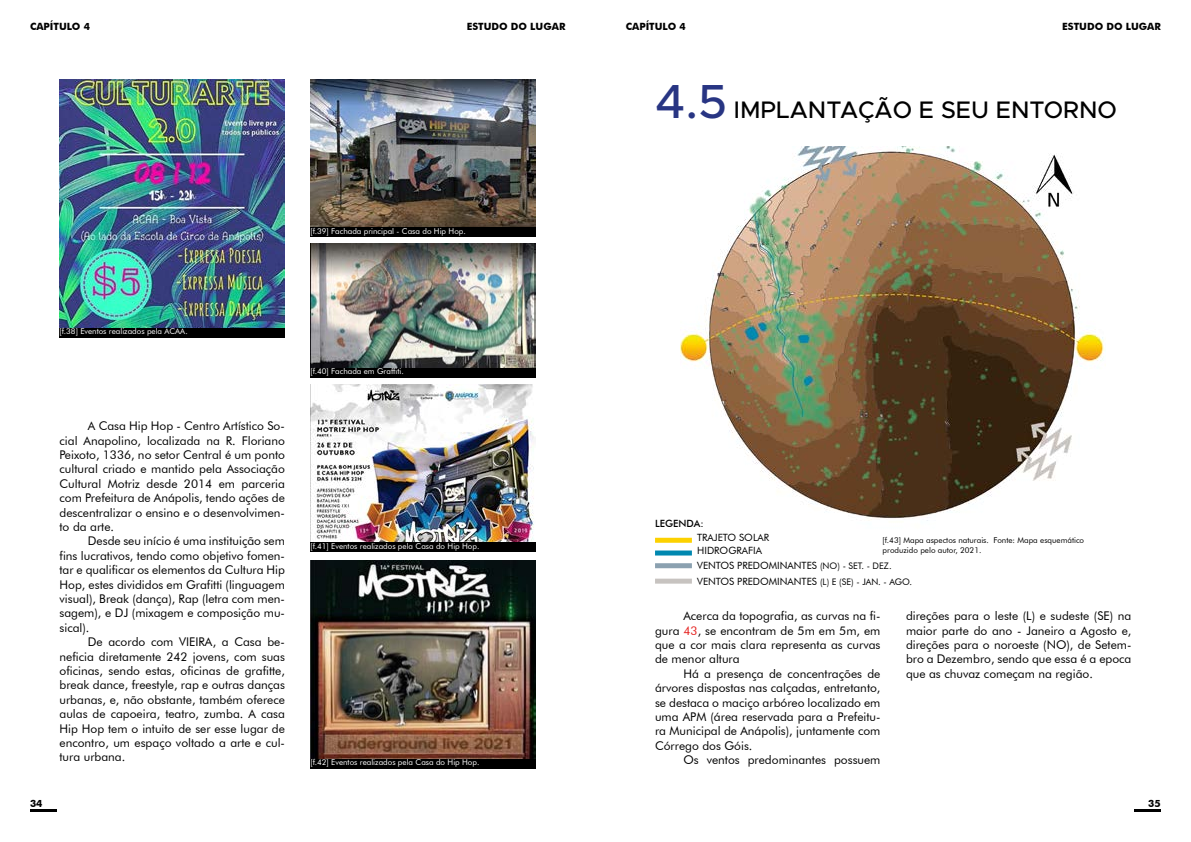
<style>
.page{position:relative;width:1191px;height:842px;background:#fff}
.page>*{position:absolute;margin:0;border:0;box-sizing:border-box;transform-origin:0 0}
.t1{font:500 24px "Metropolis";color:#000}
.t2{font:12px/14.4px "Futura BT";color:#000;text-align:justify}
.t3{font:10px "Futura BT";color:#000}
.t4{font:700 10px "Futura BT";color:#000}
.t5{font:500 10px "Futura BT";color:#000}
.t6{font:8px "Futura BT";color:#fff}
.t7{font:8px/9.6px "Futura BT";color:#000}
.s1{font-size:48px;color:#283583}
.s2{font-size:9px}
.s3{color:#e52321}
</style>
<div class="page">
<hr style="left:30px;top:810px;width:27px;height:2px;background:#000">
<hr style="left:1134px;top:810px;width:27px;height:2px;background:#000">
<img style="left:60px;top:79px;width:225px;height:249px">
<img style="left:310px;top:385px;width:226px;height:158px">
<img style="left:310px;top:560px;width:226px;height:199px">
<div style="left:60px;top:328px;width:225px;height:9px;background:#000"></div>
<img style="left:310px;top:79px;width:226px;height:149px">
<img style="left:310px;top:244px;width:226px;height:124px">
<div style="left:310px;top:543px;width:226px;height:9px;background:#000"></div>
<div style="left:310px;top:759px;width:226px;height:9px;background:#000"></div>
<div style="left:310px;top:228px;width:226px;height:9px;background:#000"></div>
<div style="left:310px;top:368px;width:226px;height:9px;background:#000"></div>
<img style="left:680px;top:146px;width:425px;height:375px">
<div style="left:655px;top:579px;width:37px;height:5px;background:#c7c3c0"></div>
<div style="left:655px;top:563px;width:37px;height:5px;background:#8ba1b0"></div>
<div style="left:655px;top:550px;width:37px;height:5px;background:#0088b0"></div>
<div style="left:655px;top:538px;width:37px;height:5px;background:#fcd100"></div>
<p class="t4" style="left:30px;top:20px;width:61px">CAPÍTULO 4</p>
<p class="t4" style="left:467px;top:20px;width:100px">ESTUDO DO LUGAR</p>
<p class="t4" style="left:626px;top:20px;width:61px">CAPÍTULO 4</p>
<p class="t4" style="left:1062px;top:20px;width:100px">ESTUDO DO LUGAR</p>
<p class="t6" style="left:310px;top:226px;width:157px">[f.39] Fachada principal - Casa do Hip Hop.</p>
<p class="t6" style="left:60px;top:327px;width:130px">[f.38] Eventos realizados pela ACAA.</p>
<p class="t2" style="left:60px;top:419px;width:227px;text-indent:28px">A Casa Hip Hop - Centro Artístico So&shy;cial Anapolino, localizada na R. Floriano Peixoto, 1336, no setor Central é um ponto cultural criado e mantido pela Associação Cultural Motriz desde 2014 em parceria com Prefeitura de Anápolis, tendo ações de descentralizar o ensino e o desenvolvimen&shy;to da arte.</p>
<p class="t2" style="left:60px;top:534px;width:227px;text-indent:28px">Desde seu início é uma instituição sem fins lucrativos, tendo como objetivo fomen&shy;tar e qualificar os elementos da Cultura Hip Hop, estes divididos em Grafitti (linguagem visual), Break (dança), Rap (letra com men&shy;sagem), e DJ (mixagem e composição mu&shy;sical).</p>
<p class="t2" style="left:60px;top:635px;width:227px;text-indent:28px">De acordo com VIEIRA, a Casa be&shy;neficia diretamente 242 jovens, com suas oficinas, sendo estas, oficinas de grafitte, break dance, freestyle, rap e outras danças urbanas, e, não obstante, também oferece aulas de capoeira, teatro, zumba. A casa Hip Hop tem o intuito de ser esse lugar de encontro, um espaço voltado a arte e cul&shy;tura urbana.</p>
<p class="t6" style="left:310px;top:366px;width:95px">[f.40] Fachada em Graffiti.</p>
<p class="t6" style="left:310px;top:541px;width:170px">[f.41] Eventos realizados pela Casa do Hip Hop.</p>
<p class="t6" style="left:310px;top:757px;width:170px">[f.42] Eventos realizados pela Casa do Hip Hop.</p>
<h1 class="t1" style="left:655px;top:94px;width:463px"><span class="s1">4.5</span> IMPLANTAÇÃO E SEU ENTORNO</h1>
<p class="t5" style="left:655px;top:518px;width:50px">LEGENDA:</p>
<p class="t3" style="left:697px;top:532px;width:73px">TRAJETO SOLAR</p>
<p class="t3" style="left:697px;top:575px;width:216px">VENTOS PREDOMINANTES <span class="s2">(L) E (SE) - JAN. - AGO.</span></p>
<p class="t7" style="left:882px;top:536px;width:203px">[f.43] Mapa aspectos naturais. Fonte: Mapa esquemático produzido pelo autor, 2021.</p>
<p class="t3" style="left:697px;top:560px;width:196px">VENTOS PREDOMINANTES <span class="s2">(NO) - SET. - DEZ.</span></p>
<p class="t3" style="left:697px;top:545px;width:66px">HIDROGRAFIA</p>
<p class="t2" style="left:655px;top:609px;width:227px;text-indent:28px">Acerca da topografia, as curvas na fi&shy;gura <span class="s3">43</span>, se encontram de 5m em 5m, em que a cor mais clara representa as curvas de menor altura</p>
<p class="t2" style="left:655px;top:666px;width:227px;text-indent:28px">Há a presença de concentrações de árvores dispostas nas calçadas, entretanto, se destaca o maciço arbóreo localizado em uma APM (área reservada para a Prefeitu&shy;ra Municipal de Anápolis), juntamente com Córrego dos Góis.</p>
<p class="t2" style="left:683px;top:753px;width:198px">Os ventos predominantes possuem</p>
<p class="t2" style="left:906px;top:609px;width:227px">direções para o leste (L) e sudeste (SE) na maior parte do ano - Janeiro a Agosto e, direções para o noroeste (NO), de Setem&shy;bro a Dezembro, sendo que essa é a epoca que as chuvaz começam na região.</p>
<p class="t4" style="left:30px;top:797px;width:14px">34</p>
<p class="t4" style="left:1148px;top:797px;width:14px">35</p>
</div>
